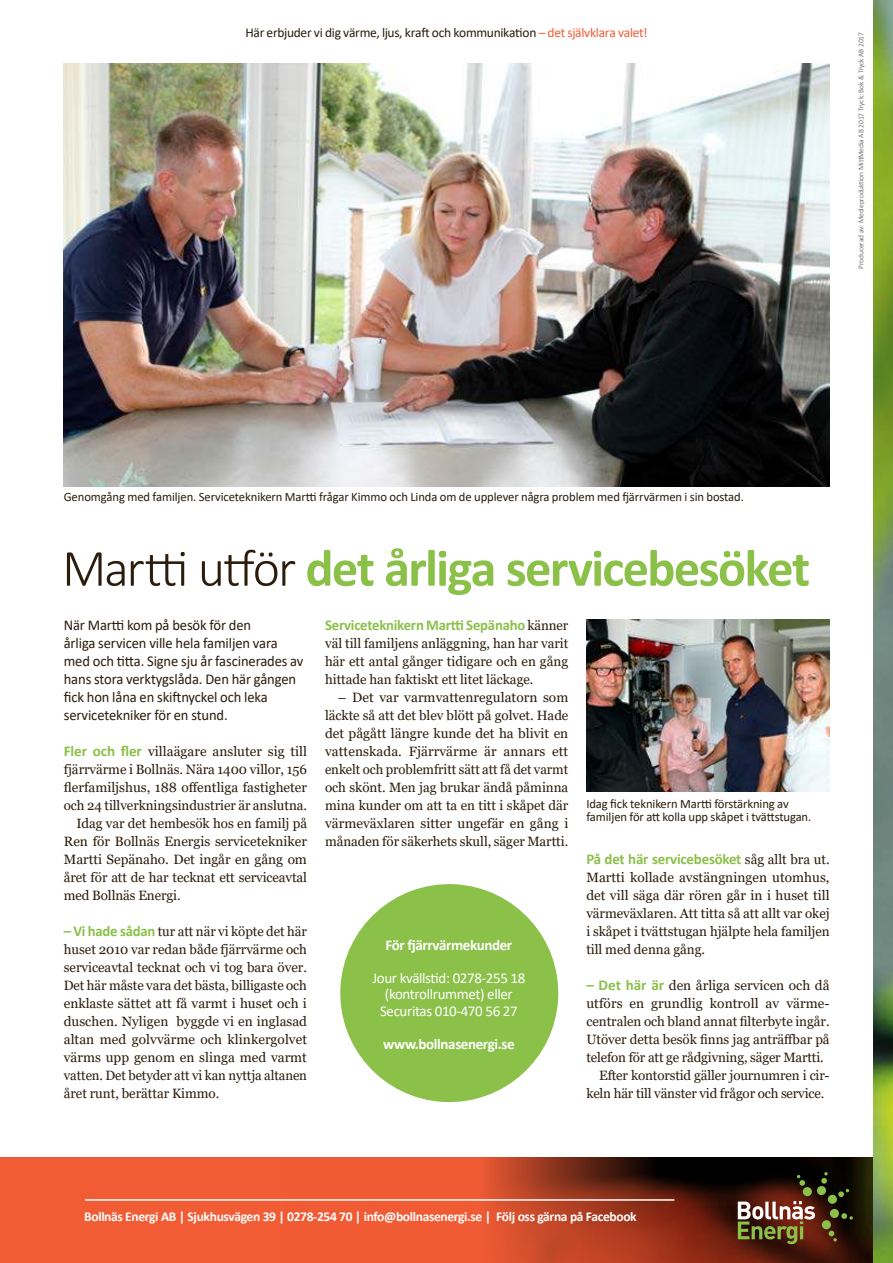
<style>
.page{position:relative;width:893px;height:1263px;background:#fff}
.page>*{position:absolute;margin:0;border:0;box-sizing:border-box;transform-origin:0 0}
.t1{font:700 52.5px "Calibri";letter-spacing:-.03em;color:#8bc049}
.t2{font:15px/18px "Calibri";letter-spacing:-.005em;color:#2b1c0b}
.t3{font:700 15px "Calibri";letter-spacing:-.015em;color:#8bc049}
.t4{font:15px/16.5px "Calibri";letter-spacing:-.025em;color:#fefefe;text-align:center}
.t5{font:700 15px "Calibri";letter-spacing:-.025em;color:#fefefe}
.t6{font:13.5px/18px "Georgia";letter-spacing:-.005em;color:#2b1c0b;text-align:justify}
.t7{font:700 13.5px "Calibri";letter-spacing:-.025em;color:#fefefe}
.t8{font:13.5px "Calibri";letter-spacing:-.02em;color:#2b1c0b}
.t9{font:12.75px/13.5px "Calibri";letter-spacing:-.005em;color:#2b1c0b}
.t10{font:300 7.5px "Calibri";letter-spacing:-.01em;color:#504843}
.s1{color:#f25c35}
.s2{font-weight:300;color:#2b1c0b}
.s3{font-family:"Calibri";font-weight:700;font-size:15px;color:#8bc049}
.s4{font-family:"Georgia";font-weight:400;font-size:13.5px;color:#2b1c0b}
</style>
<div class="page">
<div style="left:0;top:1158px;width:893px;height:105px;background:#f25c35"></div>
<img style="left:485px;top:1158px;width:388px;height:105px">
<svg style="left:816px;top:1172px;width:12px;height:23px"></svg>
<div style="left:803px;top:1187px;width:9px;height:9px;background:#8bc049;border-radius:50%"></div>
<svg style="left:797px;top:1175px;width:8px;height:11px"></svg>
<div style="left:828px;top:1194px;width:9px;height:10px;background:#8bc049;border-radius:50%"></div>
<svg style="left:838px;top:1189px;width:11px;height:8px"></svg>
<svg style="left:829px;top:1208px;width:24px;height:12px"></svg>
<div style="left:822px;top:1220px;width:9px;height:9px;background:#8bc049;border-radius:50%"></div>
<svg style="left:828px;top:1230px;width:9px;height:11px"></svg>
<svg style="left:738px;top:1201px;width:77px;height:43px;background:#806346"></svg>
<hr style="left:85px;top:1199px;width:589px;height:2px;background:#fefefe">
<img style="left:873px;top:0;width:20px;height:1263px">
<img style="left:64px;top:64px;width:765px;height:422px">
<img style="left:586px;top:620px;width:243px;height:172px">
<svg style="left:340px;top:884px;width:219px;height:219px;fill:#8bc049"></svg>
<p class="t8" style="left:245px;top:23px;width:403px">Här erbjuder vi dig värme, ljus, kraft och kommunikation <span class="s1">– det självklara valet!</span></p>
<p class="t10" style="left:856px;top:269px;width:238px;rotate:-90deg">Producerad av: Medieproduktion MittMedia AB 2017 Tryck: Bok &amp; Tryck AB 2017</p>
<p class="t9" style="left:64px;top:489px;width:682px">Genomgång med familjen. Serviceteknikern Martti frågar Kimmo och Linda om de upplever några problem med fjärrvärmen i sin bostad.</p>
<h1 class="t1" style="left:62px;top:531px;width:750px"><span class="s2">Martti utför</span> det årliga servicebesöket</h1>
<p class="t2" style="left:64px;top:616px;width:241px">När Martti kom på besök för den<br>årliga servicen ville hela familjen vara med och titta. Signe sju år fascinerades av hans stora verktygslåda. Den här gången fick hon låna en skiftnyckel och leka servicetekniker för en stund.</p>
<p class="t6" style="left:64px;top:742px;width:245px"><span class="s3">Fler och fler</span> villaägare ansluter sig till</p>
<p class="t6" style="left:64px;top:761px;width:245px">fjärrvärme i Bollnäs. Nära 1400 villor, 156</p>
<p class="t6" style="left:64px;top:779px;width:245px">flerfamiljshus, 188 offentliga fastigheter</p>
<p class="t6" style="left:64px;top:797px;width:245px">och 24 tillverkningsindustrier är anslutna.</p>
<p class="t6" style="left:77px;top:814px;width:232px">Idag var det hembesök hos en familj på</p>
<p class="t6" style="left:64px;top:832px;width:245px">Ren för Bollnäs Energis servicetekniker</p>
<p class="t6" style="left:64px;top:850px;width:245px">Martti Sepänaho. Det ingår en gång om</p>
<p class="t6" style="left:64px;top:868px;width:245px">året för att de har tecknat ett serviceavtal</p>
<p class="t6" style="left:64px;top:886px;width:118px">med Bollnäs Energi.</p>
<p class="t6" style="left:64px;top:922px;width:245px"><span class="s3">– Vi hade sådan</span> tur att när vi köpte det här huset 2010 var redan både fjärrvärme och serviceavtal tecknat och vi tog bara över.<br>Det här måste vara det bästa, billigaste och enklaste sättet att få varmt i huset och i duschen. Nyligen byggde vi en inglasad altan med golvvärme och klinkergolvet värms upp genom en slinga med varmt vatten. Det betyder att vi kan nyttja altanen året runt, berättar Kimmo.</p>
<p class="t3" style="left:325px;top:614px;width:245px">Serviceteknikern Martti Sepänaho <span class="s4">känner</span></p>
<p class="t6" style="left:325px;top:634px;width:245px">väl till familjens anläggning, han har varit här ett antal gånger tidigare och en gång hittade han faktiskt ett litet läckage.</p>
<p class="t6" style="left:325px;top:688px;width:245px;text-indent:13px">– Det var varmvattenregulatorn som läckte så att det blev blött på golvet. Hade det pågått längre kunde det ha blivit en vattenskada. Fjärrvärme är annars ett enkelt och problemfritt sätt att få det varmt och skönt. Men jag brukar ändå påminna mina kunder om att ta en titt i skåpet där värmeväxlaren sitter ungefär en gång i månaden för säkerhets skull, säger Martti.</p>
<p class="t5" style="left:386px;top:934px;width:128px">För fjärrvärmekunder</p>
<p class="t4" style="left:372px;top:969px;width:155px">Jour kvällstid: 0278-255 18 (kontrollrummet) eller<br>Securitas 010-470 56 27</p>
<p class="t5" style="left:383px;top:1033px;width:133px">www.bollnasenergi.se</p>
<p class="t9" style="left:586px;top:796px;width:226px">Idag fick teknikern Martti förstärkning av familjen för att kolla upp skåpet i tvättstugan.</p>
<p class="t3" style="left:586px;top:848px;width:245px">På det här servicebesöket <span class="s4">såg allt bra ut.</span></p>
<p class="t6" style="left:586px;top:868px;width:245px">Martti kollade avstängningen utomhus, det vill säga där rören går in i huset till värmeväxlaren. Att titta så att allt var okej i skåpet i tvättstugan hjälpte hela familjen till med denna gång.</p>
<p class="t6" style="left:586px;top:976px;width:245px"><span class="s3">– Det här är</span> den årliga servicen och då</p>
<p class="t6" style="left:586px;top:994px;width:245px">utförs en grundlig kontroll av värme-</p>
<p class="t6" style="left:586px;top:1013px;width:245px">centralen och bland annat filterbyte ingår.</p>
<p class="t6" style="left:586px;top:1031px;width:245px">Utöver detta besök finns jag anträffbar på</p>
<p class="t6" style="left:586px;top:1048px;width:239px">telefon för att ge rådgivning, säger Martti.</p>
<p class="t6" style="left:599px;top:1066px;width:232px">Efter kontorstid gäller journumren i cir-</p>
<p class="t6" style="left:586px;top:1084px;width:239px">keln här till vänster vid frågor och service.</p>
<p class="t7" style="left:84px;top:1207px;width:554px">Bollnäs Energi AB | Sjukhusvägen 39 | 0278-254 70 | info@bollnasenergi.se | Följ oss gärna på Facebook</p>
</div>
